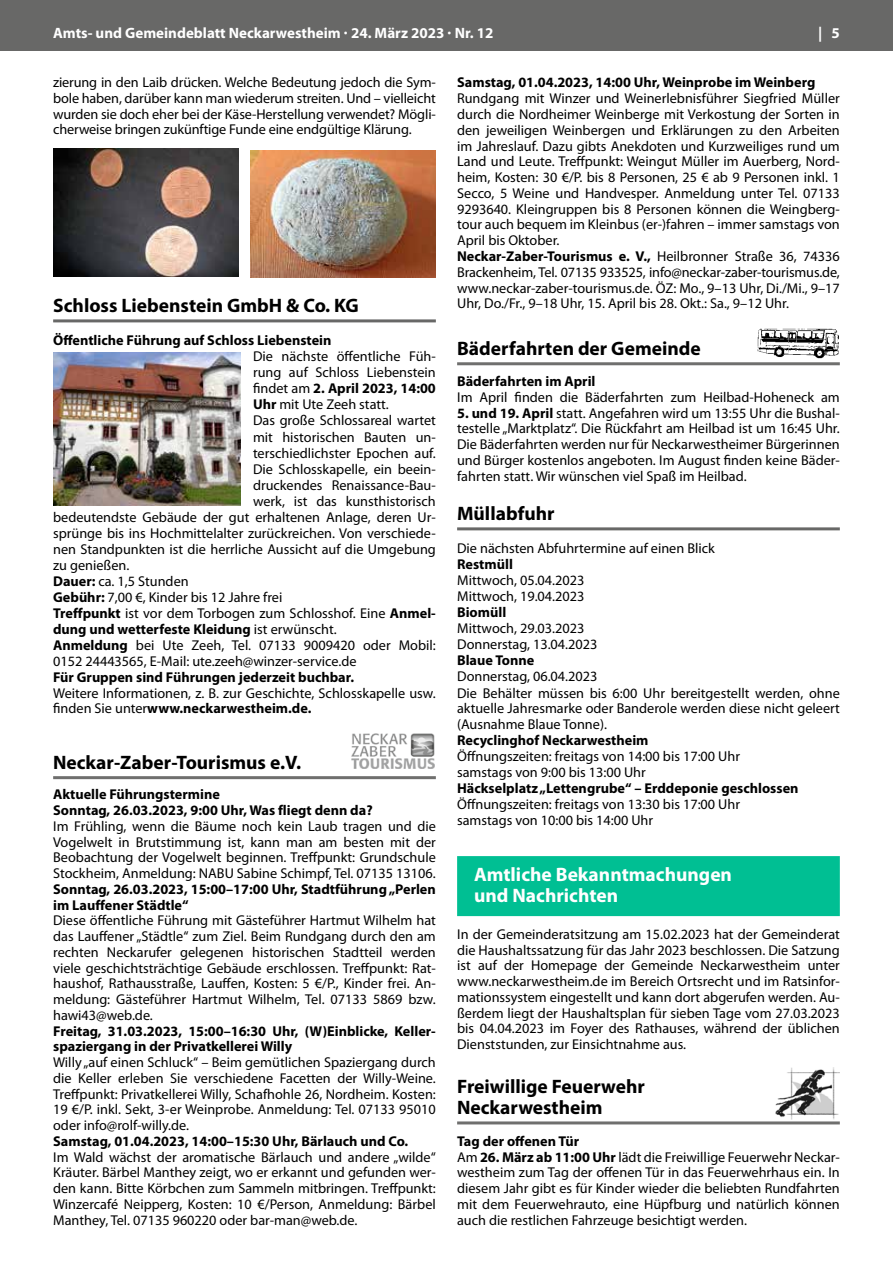
<style>
.page{position:relative;width:893px;height:1263px;background:#fff}
.page>*{position:absolute;margin:0;border:0;box-sizing:border-box;transform-origin:0 0}
.t1{font:700 19.5px/21px "Myriad Pro";color:#000}
.t2{font:700 19.5px/21px "Myriad Pro";color:#fff}
.t3{font:700 15px "Myriad Pro";color:#fff}
.t4{font:700 condensed 14.7px "Frutiger LT";color:#000}
.t5{font:14.25px/15.8px "Myriad Pro";color:#000}
.t6{font:700 14.25px/15.8px "Myriad Pro";color:#000}
.s1{font-weight:700}
.s2{font-weight:400}
</style>
<div class="page">
<div style="left:0;top:0;width:893px;height:51px;background:#686867"></div>
<hr style="left:53px;top:319px;width:383px;height:3px;background:#686867">
<img style="left:53px;top:149px;width:185px;height:127px">
<img style="left:251px;top:150px;width:185px;height:128px">
<img style="left:53px;top:352px;width:187px;height:153px">
<hr style="left:53px;top:776px;width:383px;height:3px;background:#6f6f6e">
<img style="left:351px;top:733px;width:83px;height:36px">
<hr style="left:457px;top:527px;width:383px;height:3px;background:#686867">
<div style="left:457px;top:856px;width:383px;height:60px;background:#00bf93"></div>
<hr style="left:457px;top:362px;width:383px;height:3px;background:#6f6f6e">
<img style="left:757px;top:328px;width:82px;height:31px">
<hr style="left:457px;top:1121px;width:383px;height:3px;background:#6f6f6e">
<img style="left:776px;top:1068px;width:64px;height:51px">
<p class="t3" style="left:53px;top:23px;width:442px">Amts- und Gemeindeblatt Neckarwestheim · 24. März 2023 · Nr. 12</p>
<p class="t3" style="left:818px;top:23px;width:23px">| 5</p>
<p class="t5" style="left:53px;top:74px;width:384px;text-align:justify">zierung in den Laib drücken. Welche Bedeutung jedoch die Sym&shy;bole haben, darüber kann man wiederum streiten. Und – vielleicht wurden sie doch eher bei der Käse-Herstellung verwendet? Mögli&shy;cherweise bringen zukünftige Funde eine endgültige Klärung.</p>
<p class="t6" style="left:457px;top:74px;width:360px">Samstag, 01.04.2023, 14:00 Uhr, Weinprobe im Weinberg</p>
<p class="t5" style="left:457px;top:90px;width:384px">Rundgang mit Winzer und Weinerlebnisführer Siegfried Müller durch die Nordheimer Weinberge mit Verkostung der Sorten in den jeweiligen Weinbergen und Erklärungen zu den Arbeiten im Jahreslauf. Dazu gibts Anekdoten und Kurzweiliges rund um Land und Leute. Treffpunkt: Weingut Müller im Auerberg, Nord&shy;heim, Kosten: 30 €/P. bis 8 Personen, 25 € ab 9 Personen inkl. 1<br>Secco, 5 Weine und Handvesper. Anmeldung unter Tel. 07133<br>9293640. Kleingruppen bis 8 Personen können die Weingberg&shy;tour auch bequem im Kleinbus (er-)fahren – immer samstags von April bis Oktober.<br><span class="s1">Neckar-Zaber-Tourismus e. V.,</span> Heilbronner Straße 36, 74336<br>Brackenheim, Tel. 07135 933525, info@neckar-zaber-tourismus.de, www.neckar-zaber-tourismus.de. ÖZ: Mo., 9–13 Uhr, Di./Mi., 9–17<br>Uhr, Do./Fr., 9–18 Uhr, 15. April bis 28. Okt.: Sa., 9–12 Uhr.</p>
<h1 class="t1" style="left:457px;top:337px;width:245px">Bäderfahrten der Gemeinde</h1>
<h1 class="t1" style="left:53px;top:294px;width:307px">Schloss Liebenstein GmbH &amp; Co. KG</h1>
<p class="t6" style="left:53px;top:332px;width:280px">Öffentliche Führung auf Schloss Liebenstein</p>
<p class="t5" style="left:253px;top:348px;width:184px">Die nächste öffentliche Füh-</p>
<p class="t5" style="left:253px;top:364px;width:184px">rung auf Schloss Liebenstein</p>
<p class="t6" style="left:253px;top:380px;width:184px"><span class="s2">findet am</span> 2. April 2023, 14:00</p>
<p class="t5" style="left:253px;top:397px;width:137px"><span class="s1">Uhr</span> mit Ute Zeeh statt.</p>
<p class="t5" style="left:253px;top:413px;width:184px">Das große Schlossareal wartet</p>
<p class="t5" style="left:253px;top:429px;width:184px">mit historischen Bauten un-</p>
<p class="t5" style="left:253px;top:445px;width:184px">terschiedlichster Epochen auf.</p>
<p class="t5" style="left:253px;top:461px;width:184px">Die Schlosskapelle, ein beein-</p>
<p class="t5" style="left:253px;top:477px;width:184px">druckendes Renaissance-Bau-</p>
<p class="t5" style="left:253px;top:493px;width:184px">werk, ist das kunsthistorisch</p>
<p class="t5" style="left:53px;top:509px;width:384px">bedeutendste Gebäude der gut erhaltenen Anlage, deren Ur-</p>
<p class="t5" style="left:53px;top:525px;width:384px">sprünge bis ins Hochmittelalter zurückreichen. Von verschiede-</p>
<p class="t5" style="left:53px;top:541px;width:384px">nen Standpunkten ist die herrliche Aussicht auf die Umgebung</p>
<p class="t5" style="left:53px;top:557px;width:78px">zu genießen.</p>
<p class="t5" style="left:53px;top:573px;width:137px"><span class="s1">Dauer:</span> ca. 1,5 Stunden</p>
<p class="t5" style="left:53px;top:589px;width:231px"><span class="s1">Gebühr:</span> 7,00 €, Kinder bis 12 Jahre frei</p>
<p class="t5" style="left:53px;top:605px;width:384px"><span class="s1">Treffpunkt</span> ist vor dem Torbogen zum Schlosshof. Eine <span class="s1">Anmel-</span></p>
<p class="t6" style="left:53px;top:621px;width:285px">dung und wetterfeste Kleidung <span class="s2">ist erwünscht.</span></p>
<p class="t5" style="left:53px;top:637px;width:384px"><span class="s1">Anmeldung</span> bei Ute Zeeh, Tel. 07133 9009420 oder Mobil:</p>
<p class="t5" style="left:53px;top:653px;width:305px">0152 24443565, E-Mail: ute.zeeh@winzer-service.de</p>
<p class="t6" style="left:53px;top:669px;width:302px">Für Gruppen sind Führungen jederzeit buchbar.</p>
<p class="t5" style="left:53px;top:685px;width:384px">Weitere Informationen, z. B. zur Geschichte, Schlosskapelle usw. finden Sie unter<span class="s1">www.neckarwestheim.de.</span></p>
<p class="t4" style="left:539px;top:340px;width:173px">Bäderfahrten der Gemeinde</p>
<p class="t6" style="left:457px;top:373px;width:140px">Bäderfahrten im April</p>
<p class="t5" style="left:457px;top:389px;width:384px">Im April finden die Bäderfahrten zum Heilbad-Hoheneck am</p>
<p class="t5" style="left:457px;top:405px;width:384px;text-align:justify"><span class="s1">5. und 19. April</span> statt. Angefahren wird um 13:55 Uhr die Bushal&shy;testelle „Marktplatz“. Die Rückfahrt am Heilbad ist um 16:45 Uhr.<br>Die Bäderfahrten werden nur für Neckarwestheimer Bürgerinnen und Bürger kostenlos angeboten. Im August finden keine Bäder&shy;fahrten statt. Wir wünschen viel Spaß im Heilbad.</p>
<h1 class="t1" style="left:457px;top:502px;width:99px">Müllabfuhr</h1>
<p class="t5" style="left:457px;top:540px;width:259px">Die nächsten Abfuhrtermine auf einen Blick</p>
<p class="t6" style="left:457px;top:556px;width:57px">Restmüll</p>
<p class="t5" style="left:457px;top:572px;width:129px">Mittwoch, 05.04.2023<br>Mittwoch, 19.04.2023</p>
<p class="t6" style="left:457px;top:604px;width:51px">Biomüll</p>
<p class="t5" style="left:457px;top:620px;width:142px">Mittwoch, 29.03.2023<br>Donnerstag, 13.04.2023</p>
<p class="t6" style="left:457px;top:652px;width:79px">Blaue Tonne</p>
<p class="t5" style="left:457px;top:668px;width:384px">Donnerstag, 06.04.2023<br>Die Behälter müssen bis 6:00 Uhr bereitgestellt werden, ohne aktuelle Jahresmarke oder Banderole werden diese nicht geleert (Ausnahme Blaue Tonne).</p>
<p class="t6" style="left:457px;top:732px;width:193px">Recyclinghof Neckarwestheim</p>
<p class="t5" style="left:457px;top:748px;width:284px">Öffnungszeiten: freitags von 14:00 bis 17:00 Uhr samstags von 9:00 bis 13:00 Uhr</p>
<p class="t6" style="left:457px;top:780px;width:343px">Häckselplatz „Lettengrube“ – Erddeponie geschlossen</p>
<p class="t5" style="left:457px;top:796px;width:284px">Öffnungszeiten: freitags von 13:30 bis 17:00 Uhr samstags von 10:00 bis 14:00 Uhr</p>
<h1 class="t2" style="left:474px;top:864px;width:259px">Amtliche Bekanntmachungen und Nachrichten</h1>
<p class="t5" style="left:457px;top:926px;width:384px;text-align:justify">In der Gemeinderatsitzung am 15.02.2023 hat der Gemeinderat die Haushaltssatzung für das Jahr 2023 beschlossen. Die Satzung ist auf der Homepage der Gemeinde Neckarwestheim unter www.neckarwestheim.de im Bereich Ortsrecht und im Ratsinfor&shy;mationssystem eingestellt und kann dort abgerufen werden. Au&shy;ßerdem liegt der Haushaltsplan für sieben Tage vom 27.03.2023 bis 04.04.2023 im Foyer des Rathauses, während der üblichen Dienststunden, zur Einsichtnahme aus.</p>
<h1 class="t1" style="left:457px;top:1075px;width:189px">Freiwillige Feuerwehr<br>Neckarwestheim</h1>
<p class="t5" style="left:457px;top:1133px;width:384px"><span class="s1">Tag der offenen Tür<br></span>Am <span class="s1">26. März ab 11:00 Uhr</span> lädt die Freiwillige Feuerwehr Neckar&shy;westheim zum Tag der offenen Tür in das Feuerwehrhaus ein. In diesem Jahr gibt es für Kinder wieder die beliebten Rundfahrten mit dem Feuerwehrauto, eine Hüpfburg und natürlich können auch die restlichen Fahrzeuge besichtigt werden.</p>
<h1 class="t1" style="left:53px;top:751px;width:250px">Neckar-Zaber-Tourismus e.V.</h1>
<p class="t6" style="left:53px;top:786px;width:321px">Aktuelle Führungstermine<br>Sonntag, 26.03.2023, 9:00 Uhr, Was fliegt denn da?</p>
<p class="t5" style="left:53px;top:818px;width:384px;text-align:justify">Im Frühling, wenn die Bäume noch kein Laub tragen und die Vogelwelt in Brutstimmung ist, kann man am besten mit der Beobachtung der Vogelwelt beginnen. Treffpunkt: Grundschule Stockheim, Anmeldung: NABU Sabine Schimpf, Tel. 07135 13106.</p>
<p class="t6" style="left:53px;top:881px;width:384px">Sonntag, 26.03.2023, 15:00–17:00 Uhr, Stadtführung „Perlen im Lauffener Städtle“</p>
<p class="t5" style="left:53px;top:912px;width:384px;text-align:justify">Diese öffentliche Führung mit Gästeführer Hartmut Wilhelm hat das Lauffener „Städtle“ zum Ziel. Beim Rundgang durch den am rechten Neckarufer gelegenen historischen Stadtteil werden viele geschichtsträchtige Gebäude erschlossen. Treffpunkt: Rat&shy;haushof, Rathausstraße, Lauffen, Kosten: 5 €/P., Kinder frei. An&shy;meldung: Gästeführer Hartmut Wilhelm, Tel. 07133 5869 bzw. hawi43@web.de.</p>
<p class="t6" style="left:53px;top:1022px;width:384px">Freitag, 31.03.2023, 15:00–16:30 Uhr, (W)Einblicke, Keller&shy;spaziergang in der Privatkellerei Willy</p>
<p class="t5" style="left:53px;top:1054px;width:384px;text-align:justify">Willy „auf einen Schluck“ – Beim gemütlichen Spaziergang durch die Keller erleben Sie verschiedene Facetten der Willy-Weine.<br>Treffpunkt: Privatkellerei Willy, Schafhohle 26, Nordheim. Kosten:<br>19 €/P. inkl. Sekt, 3-er Weinprobe. Anmeldung: Tel. 07133 95010 oder info@rolf-willy.de.</p>
<p class="t6" style="left:53px;top:1133px;width:356px">Samstag, 01.04.2023, 14:00–15:30 Uhr, Bärlauch und Co.</p>
<p class="t5" style="left:53px;top:1149px;width:384px;text-align:justify">Im Wald wächst der aromatische Bärlauch und andere „wilde“ Kräuter. Bärbel Manthey zeigt, wo er erkannt und gefunden wer&shy;den kann. Bitte Körbchen zum Sammeln mitbringen. Treffpunkt:<br>Winzercafé Neipperg, Kosten: 10 €/Person, Anmeldung: Bärbel Manthey, Tel. 07135 960220 oder bar-man@web.de.</p>
</div>
